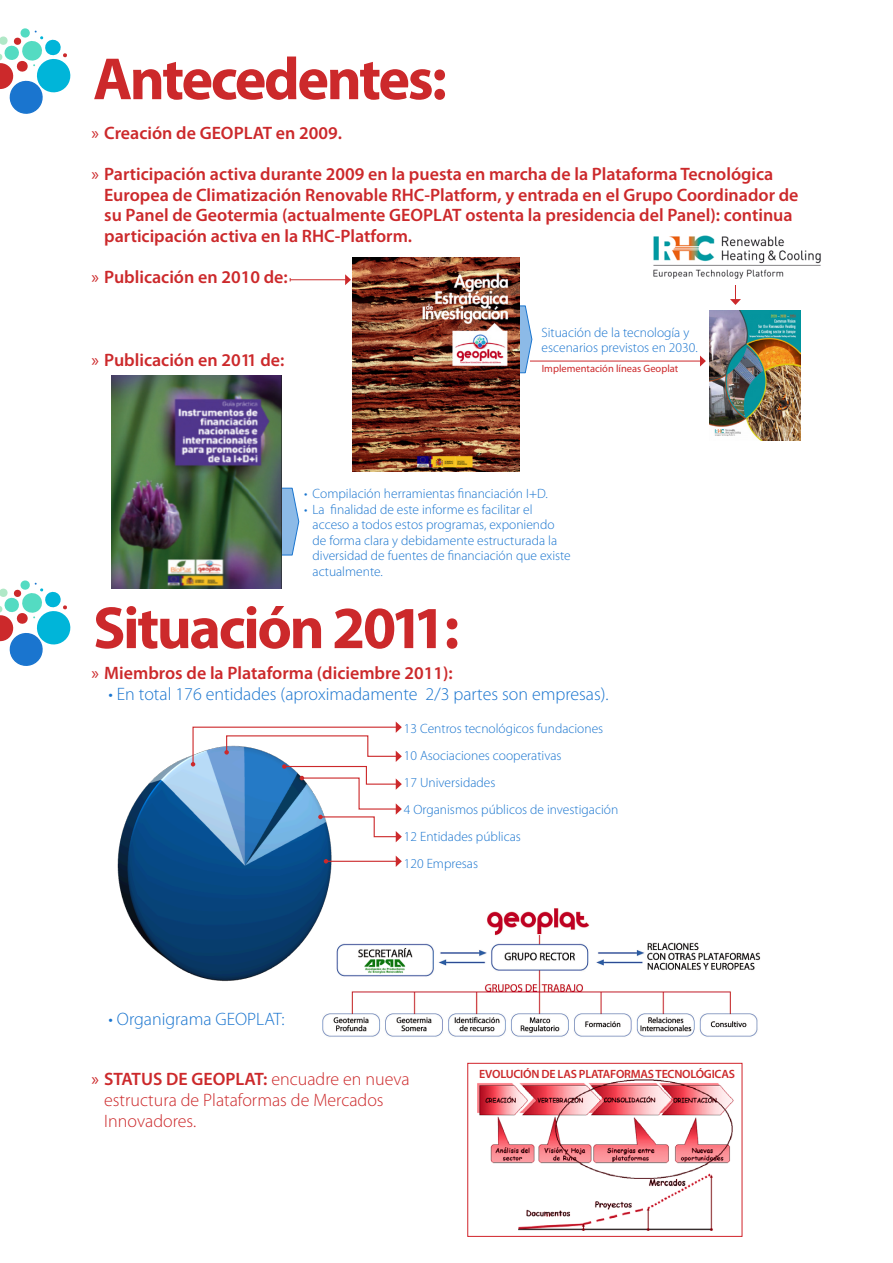
<style>
.page{position:relative;width:893px;height:1263px;background:#fff}
.page>*{position:absolute;margin:0;border:0;box-sizing:border-box;transform-origin:0 0}
.t1{font:700 60px "Myriad Pro";letter-spacing:-.04em;color:#cc292b}
.Estilo_de_párrafo_2{font:600 18px/20.7px "Myriad Pro";color:#cc292b}
.Estilo_de_párrafo_3{font:300 18px "Myriad Pro";color:#1a75cf}
.Estilo_de_párrafo_2-2{font:300 18px "Myriad Pro";color:#cc292b}
.List_Paragraph{font:300 13.5px/15.6px "Myriad Pro";color:#1a75cf}
.Estilo_de_párrafo_6{font:600 12px "Myriad Pro";letter-spacing:-.02em;color:#cc292b}
.List_Paragraph-2{font:10.5px "Myriad Pro";color:#cc292b}
.s1{font-weight:400}
.s2{font-weight:300}
</style>
<div class="page">
<img style="left:322px;top:908px;width:439px;height:129px">
<svg style="left:0;top:28px;width:71px;height:86px"></svg>
<svg style="left:0;top:580px;width:71px;height:86px"></svg>
<svg style="left:519px;top:305px;width:13px;height:68px"></svg>
<img style="left:709px;top:310px;width:92px;height:130px">
<hr style="left:530px;top:361px;width:171px;height:1px;background:#cc292b">
<svg style="left:700px;top:356px;width:6px;height:10px"></svg>
<hr style="left:290px;top:279px;width:56px;height:1px;background:#cc292b">
<svg style="left:345px;top:274px;width:6px;height:11px"></svg>
<svg style="left:730px;top:285px;width:11px;height:20px"></svg>
<svg style="left:282px;top:488px;width:17px;height:68px"></svg>
<img style="left:112px;top:375px;width:170px;height:213px">
<img style="left:117px;top:755px;width:216px;height:227px">
<img style="left:353px;top:258px;width:166px;height:213px">
<img style="left:653px;top:235px;width:168px;height:44px">
<img style="left:477px;top:1079px;width:257px;height:151px">
<div style="left:468px;top:1063px;width:274px;height:173px;border:1px solid #d1232a"></div>
<hr style="left:326px;top:861px;width:70px;height:1px;background:#cc292b">
<svg style="left:324px;top:859px;width:4px;height:4px"></svg>
<svg style="left:396px;top:856px;width:6px;height:11px"></svg>
<svg style="left:191px;top:721px;width:211px;height:121px"></svg>
<p class="t1" style="left:93px;top:45px;width:355px">Antecedentes:</p>
<p class="Estilo_de_párrafo_2" style="left:91px;top:122px;width:252px"><span class="s1">»</span> Creación de GEOPLAT en 2009.</p>
<p class="Estilo_de_párrafo_2" style="left:104px;top:163px;width:696px;text-indent:-13px"><span class="s1">»</span> Participación activa durante 2009 en la puesta en marcha de la Plataforma Tecnológica Europea de Climatización Renovable RHC-Platform, y entrada en el Grupo Coordinador de su Panel de Geotermia (actualmente GEOPLAT ostenta la presidencia del Panel): continua participación activa en la RHC-Platform.</p>
<p class="Estilo_de_párrafo_2" style="left:91px;top:267px;width:198px"><span class="s1">»</span> Publicación en 2010 de:</p>
<p class="Estilo_de_párrafo_2" style="left:91px;top:349px;width:195px"><span class="s1">»</span> Publicación en 2011 de:</p>
<p class="List_Paragraph" style="left:541px;top:325px;width:158px">Situación de la tecnología y escenarios previstos en 2030.</p>
<p class="List_Paragraph-2" style="left:542px;top:362px;width:138px">Implementación líneas Geoplat</p>
<p class="List_Paragraph" style="left:304px;top:486px;width:245px">• Compilación herramientas financiación I+D.</p>
<p class="List_Paragraph" style="left:313px;top:501px;width:260px;text-indent:-9px">• La finalidad de este informe es facilitar el acceso a todos estos programas, exponiendo de forma clara y debidamente estructurada la diversidad de fuentes de financiación que existe actualmente.</p>
<p class="t1" style="left:93px;top:594px;width:368px">Situación 2011:</p>
<p class="Estilo_de_párrafo_2" style="left:91px;top:662px;width:363px"><span class="s1">»</span> Miembros de la Plataforma (diciembre 2011):</p>
<p class="Estilo_de_párrafo_3" style="left:108px;top:684px;width:502px">• En total 176 entidades (aproximadamente 2/3 partes son empresas).</p>
<p class="Estilo_de_párrafo_3" style="left:108px;top:1009px;width:178px">• Organigrama GEOPLAT:</p>
<p class="List_Paragraph" style="left:404px;top:720px;width:201px">13 Centros tecnológicos fundaciones</p>
<p class="List_Paragraph" style="left:404px;top:747px;width:159px">10 Asociaciones cooperativas</p>
<p class="List_Paragraph" style="left:404px;top:774px;width:93px">17 Universidades</p>
<p class="List_Paragraph" style="left:404px;top:801px;width:216px">4 Organismos públicos de investigación</p>
<p class="List_Paragraph" style="left:404px;top:828px;width:118px">12 Entidades públicas</p>
<p class="List_Paragraph" style="left:404px;top:855px;width:76px">120 Empresas</p>
<p class="Estilo_de_párrafo_2" style="left:91px;top:1068px;width:320px"><span class="s1">»</span> STATUS DE GEOPLAT: <span class="s2">encuadre en nueva</span></p>
<p class="Estilo_de_párrafo_2-2" style="left:104px;top:1090px;width:281px">estructura de Plataformas de Mercados</p>
<p class="Estilo_de_párrafo_2-2" style="left:104px;top:1111px;width:94px">Innovadores.</p>
<p class="Estilo_de_párrafo_6" style="left:479px;top:1066px;width:257px">EVOLUCIÓN DE LAS PLATAFORMAS TECNOLÓGICAS</p>
</div>
